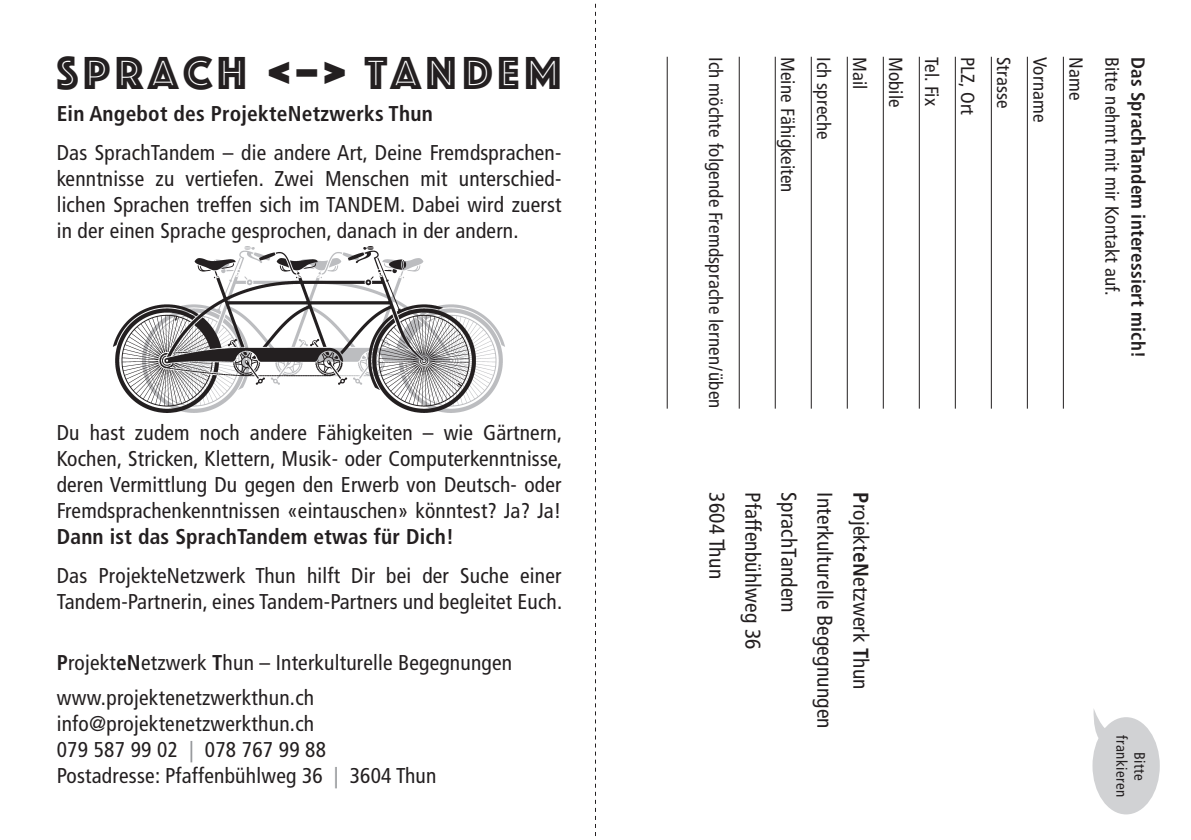
<style>
.page{position:relative;width:1191px;height:840px;background:#fff}
.page>*{position:absolute;margin:0;border:0;box-sizing:border-box;transform-origin:0 0}
.t1{font:48px "Phosphate Inline";letter-spacing:.1em;color:#231f20}
.t2{font:condensed 21.4px/26px "Frutiger";letter-spacing:.01em;color:#231f20}
.t3{font:700 condensed 21.4px "Frutiger";letter-spacing:.01em;color:#231f20}
.t4{font:condensed 19px "Frutiger";letter-spacing:.01em;color:#231f20}
.t5{font:700 condensed 19px "Frutiger";letter-spacing:.01em;color:#231f20}
.t6{font:condensed 15px/18px "Frutiger";letter-spacing:.03em;color:#231f20;text-align:center}
.s1{font-family:"Phosphate Solid"}
.s2{font-weight:700}
.s3{color:#939598}
</style>
<div class="page">
<hr style="left:1063px;top:57px;width:1px;height:351px;background:#231f20">
<hr style="left:1027px;top:57px;width:1px;height:351px;background:#231f20">
<hr style="left:991px;top:57px;width:1px;height:351px;background:#231f20">
<hr style="left:955px;top:57px;width:1px;height:351px;background:#231f20">
<hr style="left:919px;top:57px;width:1px;height:351px;background:#231f20">
<hr style="left:883px;top:57px;width:1px;height:351px;background:#231f20">
<hr style="left:847px;top:57px;width:1px;height:351px;background:#231f20">
<hr style="left:811px;top:57px;width:1px;height:351px;background:#231f20">
<hr style="left:775px;top:57px;width:1px;height:351px;background:#231f20">
<hr style="left:739px;top:57px;width:1px;height:351px;background:#231f20">
<hr style="left:667px;top:57px;width:1px;height:351px;background:#231f20">
<svg style="left:595px;top:3px;width:1px;height:833px"></svg>
<img style="left:479px;top:312px;width:26px;height:93px">
<img style="left:113px;top:246px;width:366px;height:167px">
<div style="left:1092px;top:716px;width:67px;height:98px;background:#d1d2d4;border-radius:50%"></div>
<svg style="left:1093px;top:709px;width:32px;height:34px"></svg>
<h1 class="t1" style="left:57px;top:39px;width:506px">SPRACH <span class="s1">&lt;–&gt;</span> TANDEM</h1>
<p class="t3" style="left:57px;top:101px;width:378px">Ein Angebot des ProjekteNetzwerks Thun</p>
<p class="t2" style="left:57px;top:139px;width:506px;text-align:justify">Das SprachTandem – die andere Art, Deine Fremdsprachen&shy;kenntnisse zu vertiefen. Zwei Menschen mit unterschied&shy;lichen Sprachen treffen sich im TANDEM. Dabei wird zuerst in der einen Sprache gesprochen, danach in der andern.</p>
<p class="t2" style="left:57px;top:419px;width:507px;text-align:justify">Du hast zudem noch andere Fähigkeiten – wie Gärtnern, Kochen, Stricken, Klettern, Musik- oder Computerkenntnisse, deren Vermittlung Du gegen den Erwerb von Deutsch- oder Fremdsprachenkenntnissen «eintauschen» könntest? Ja? Ja!</p>
<p class="t3" style="left:57px;top:524px;width:399px">Dann ist das SprachTandem etwas für Dich!</p>
<p class="t2" style="left:57px;top:562px;width:507px">Das ProjekteNetzwerk Thun hilft Dir bei der Suche einer<br>Tandem-Partnerin, eines Tandem-Partners und begleitet Euch.</p>
<p class="t2" style="left:57px;top:644px;width:457px;line-height:35px"><span class="s2">P</span>rojekt<span class="s2">eN</span>etzwerk <span class="s2">T</span>hun – Interkulturelle Begegnungen www.projektenetzwerkthun.ch</p>
<p class="t2" style="left:57px;top:710px;width:381px">info@projektenetzwerkthun.ch<br>079 587 99 02 <span class="s3">|</span> 078 767 99 88<br>Postadresse: Pfaffenbühlweg 36 <span class="s3">|</span> 3604 Thun</p>
<p class="t4" style="left:727px;top:57px;width:353px;rotate:90deg">Ich möchte folgende Fremdsprache lernen/üben</p>
<p class="t4" style="left:799px;top:57px;width:137px;rotate:90deg">Meine Fähigkeiten</p>
<p class="t4" style="left:835px;top:57px;width:84px;rotate:90deg">Ich spreche</p>
<p class="t4" style="left:871px;top:57px;width:34px;rotate:90deg">Mail</p>
<p class="t4" style="left:907px;top:57px;width:52px;rotate:90deg">Mobile</p>
<p class="t4" style="left:943px;top:57px;width:51px;rotate:90deg">Tel. Fix</p>
<p class="t4" style="left:979px;top:57px;width:60px;rotate:90deg">PLZ, Ort</p>
<p class="t4" style="left:1015px;top:57px;width:54px;rotate:90deg">Strasse</p>
<p class="t4" style="left:1051px;top:57px;width:67px;rotate:90deg">Vorname</p>
<p class="t4" style="left:1087px;top:57px;width:45px;rotate:90deg">Name</p>
<p class="t4" style="left:1123px;top:57px;width:240px;rotate:90deg">Bitte nehmt mit mir Kontakt auf.</p>
<p class="t5" style="left:1149px;top:57px;width:302px;rotate:90deg">Das SprachTandem interessiert mich!</p>
<p class="t2" style="left:730px;top:492px;width:88px;rotate:90deg">3604 Thun</p>
<p class="t2" style="left:766px;top:492px;width:159px;rotate:90deg">Pfaffenbühlweg 36</p>
<p class="t2" style="left:802px;top:492px;width:122px;rotate:90deg">SprachTandem</p>
<p class="t2" style="left:838px;top:492px;width:238px;rotate:90deg">Interkulturelle Begegnungen</p>
<p class="t2" style="left:874px;top:492px;width:199px;rotate:90deg"><span class="s2">P</span>rojekt<span class="s2">eN</span>etzwerk <span class="s2">T</span>hun</p>
<p class="t6" style="left:1148px;top:735px;width:63px;rotate:90deg">Bitte frankieren</p>
</div>
